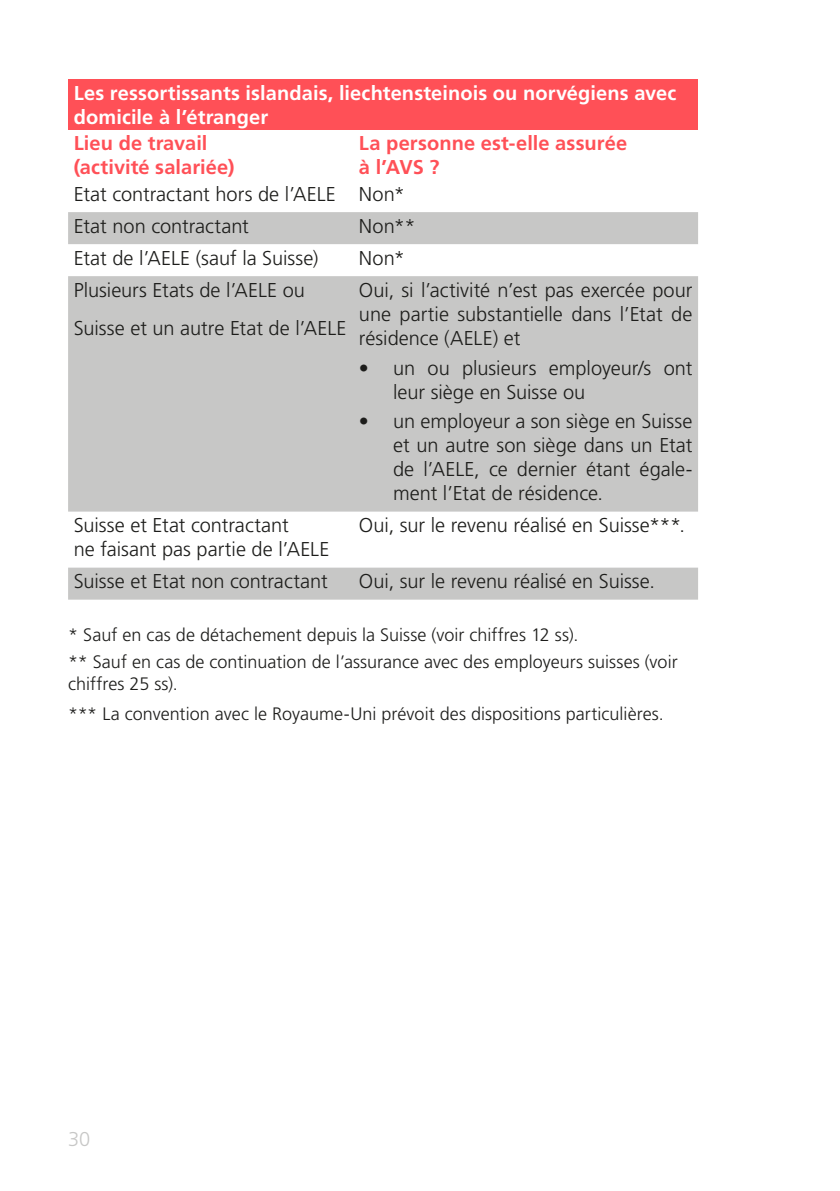
<style>
.page{position:relative;width:840px;height:1191px;background:#fff}
.page>*{position:absolute;margin:0;border:0;box-sizing:border-box;transform-origin:0 0}
.Grundtext{font:300 20px/24px "Frutiger LT Std";letter-spacing:-.005em;color:#1d1d1b}
.Text_vor_Aufzählung{font:300 20px/24px "Frutiger LT Std";color:#1d1d1b;text-align:justify}
.Tabellen_Text_Weiss{font:700 20px/24px "Frutiger LT Std";letter-spacing:.005em;color:#fff}
.Grundtext-2{font:700 20px/24px "Frutiger LT Std";letter-spacing:.005em;color:#ff5057}
.t1{font:300 20px "Frutiger LT Std";color:#c7c7c6}
.Text_vor_Aufzählung-2{font:300 18px/21.6px "Frutiger LT Std";letter-spacing:.005em;color:#1d1d1b}
</style>
<div class="page">
<div style="left:68px;top:79px;width:629px;height:51px;background:#ff5057"></div>
<svg style="left:68px;top:212px;width:629px;height:387px;fill:#c7c7c6"></svg>
<p class="Tabellen_Text_Weiss" style="left:74px;top:81px;width:603px">Les ressortissants islandais, liechtensteinois ou norvégiens avec domicile à l’étranger</p>
<p class="Grundtext-2" style="left:74px;top:131px;width:162px">Lieu de travail (activité salariée)</p>
<p class="Grundtext-2" style="left:359px;top:131px;width:270px">La personne est-elle assurée à l’AVS ?</p>
<p class="Grundtext" style="left:74px;top:182px;width:263px">Etat contractant hors de l’AELE</p>
<p class="Grundtext" style="left:359px;top:182px;width:47px">Non*</p>
<p class="Grundtext" style="left:74px;top:214px;width:176px">Etat non contractant</p>
<p class="Grundtext" style="left:359px;top:214px;width:58px">Non**</p>
<p class="Grundtext" style="left:74px;top:246px;width:246px">Etat de l’AELE (sauf la Suisse)</p>
<p class="Grundtext" style="left:359px;top:246px;width:47px">Non*</p>
<p class="Grundtext" style="left:74px;top:278px;width:233px">Plusieurs Etats de l’AELE ou</p>
<p class="Grundtext" style="left:74px;top:316px;width:274px">Suisse et un autre Etat de l’AELE</p>
<p class="Text_vor_Aufzählung" style="left:359px;top:278px;width:335px">Oui, si l’activité n’est pas exercée pour une partie substantielle dans l’Etat de résidence (AELE) et</p>
<p class="Text_vor_Aufzählung" style="left:393px;top:356px;width:301px;text-indent:-34px">• un ou plusieurs employeur/s ont leur siège en Suisse ou</p>
<p class="Text_vor_Aufzählung" style="left:393px;top:409px;width:301px;text-indent:-34px">• un employeur a son siège en Suisse et un autre son siège dans un Etat de l’AELE, ce dernier étant égale&shy;ment l’Etat de résidence.</p>
<p class="Grundtext" style="left:74px;top:513px;width:257px">Suisse et Etat contractant<br>ne faisant pas partie de l’AELE</p>
<p class="Grundtext" style="left:359px;top:513px;width:327px">Oui, sur le revenu réalisé en Suisse***.</p>
<p class="Grundtext" style="left:74px;top:569px;width:255px">Suisse et Etat non contractant</p>
<p class="Grundtext" style="left:359px;top:569px;width:297px">Oui, sur le revenu réalisé en Suisse.</p>
<p class="Text_vor_Aufzählung-2" style="left:68px;top:624px;width:511px">* Sauf en cas de détachement depuis la Suisse (voir chiffres 12 ss).</p>
<p class="Text_vor_Aufzählung-2" style="left:68px;top:651px;width:610px">** Sauf en cas de continuation de l’assurance avec des employeurs suisses (voir chiffres 25 ss).</p>
<p class="Text_vor_Aufzählung-2" style="left:68px;top:703px;width:597px">*** La convention avec le Royaume-Uni prévoit des dispositions particulières.</p>
<p class="t1" style="left:68px;top:1127px;width:24px">30</p>
</div>
